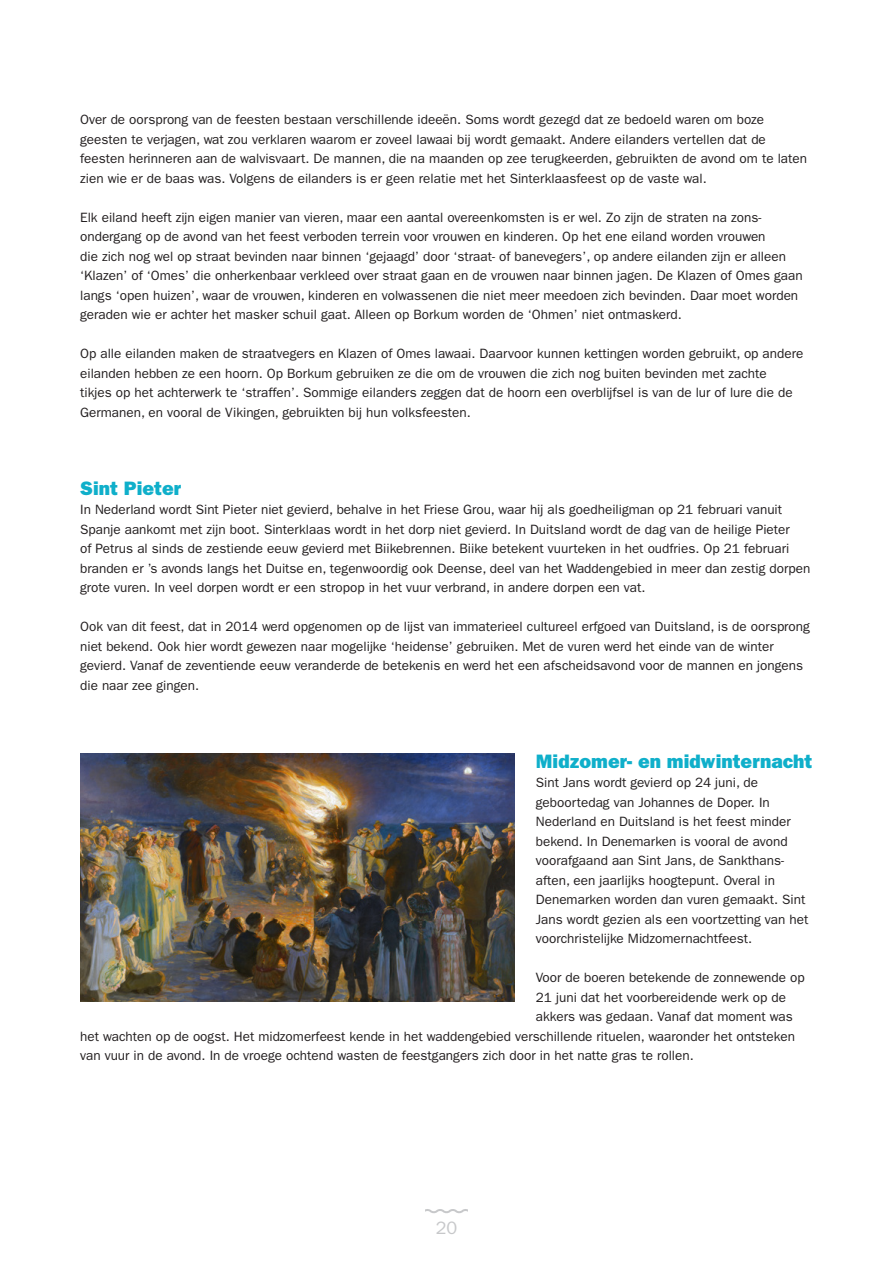
<style>
.page{position:relative;width:893px;height:1263px;background:#fff}
.page>*{position:absolute;margin:0;border:0;box-sizing:border-box;transform-origin:0 0}
.H2_Tussenkop_13{font:19.5px "ITC Franklin Gothic Std Hvy";color:#0fafca}
.t1{font:18px "ITC Franklin Gothic Std";color:#c7c8ca}
.t2{font:13.5px/19.5px "ITC Franklin Gothic Std";color:#231f20}
</style>
<div class="page">
<svg style="left:425px;top:1209px;width:43px;height:5px"></svg>
<img style="left:80px;top:753px;width:435px;height:249px">
<p class="t2" style="left:80px;top:110px;width:728px">Over de oorsprong van de feesten bestaan verschillende ideeën. Soms wordt gezegd dat ze bedoeld waren om boze geesten te verjagen, wat zou verklaren waarom er zoveel lawaai bij wordt gemaakt. Andere eilanders vertellen dat de feesten herinneren aan de walvisvaart. De mannen, die na maanden op zee terugkeerden, gebruikten de avond om te laten zien wie er de baas was. Volgens de eilanders is er geen relatie met het Sinterklaasfeest op de vaste wal.</p>
<p class="t2" style="left:80px;top:207px;width:724px">Elk eiland heeft zijn eigen manier van vieren, maar een aantal overeenkomsten is er wel. Zo zijn de straten na zons&shy;ondergang op de avond van het feest verboden terrein voor vrouwen en kinderen. Op het ene eiland worden vrouwen<br>die zich nog wel op straat bevinden naar binnen ‘gejaagd’ door ‘straat- of banevegers’, op andere eilanden zijn er alleen ‘Klazen’ of ‘Omes’ die onherkenbaar verkleed over straat gaan en de vrouwen naar binnen jagen. De Klazen of Omes gaan langs ‘open huizen’, waar de vrouwen, kinderen en volwassenen die niet meer meedoen zich bevinden. Daar moet worden geraden wie er achter het masker schuil gaat. Alleen op Borkum worden de ‘Ohmen’ niet ontmaskerd.</p>
<p class="t2" style="left:80px;top:344px;width:725px">Op alle eilanden maken de straatvegers en Klazen of Omes lawaai. Daarvoor kunnen kettingen worden gebruikt, op andere eilanden hebben ze een hoorn. Op Borkum gebruiken ze die om de vrouwen die zich nog buiten bevinden met zachte<br>tikjes op het achterwerk te ‘straffen’. Sommige eilanders zeggen dat de hoorn een overblijfsel is van de lur of lure die de Germanen, en vooral de Vikingen, gebruikten bij hun volksfeesten.</p>
<p class="H2_Tussenkop_13" style="left:80px;top:476px;width:103px">Sint Pieter</p>
<p class="t2" style="left:80px;top:500px;width:732px">In Nederland wordt Sint Pieter niet gevierd, behalve in het Friese Grou, waar hij als goedheiligman op 21 februari vanuit Spanje aankomt met zijn boot. Sinterklaas wordt in het dorp niet gevierd. In Duitsland wordt de dag van de heilige Pieter<br>of Petrus al sinds de zestiende eeuw gevierd met Biikebrennen. Biike betekent vuurteken in het oudfries. Op 21 februari branden er ’s avonds langs het Duitse en, tegenwoordig ook Deense, deel van het Waddengebied in meer dan zestig dorpen grote vuren. In veel dorpen wordt er een stropop in het vuur verbrand, in andere dorpen een vat.</p>
<p class="t2" style="left:80px;top:617px;width:731px">Ook van dit feest, dat in 2014 werd opgenomen op de lijst van immaterieel cultureel erfgoed van Duitsland, is de oorsprong niet bekend. Ook hier wordt gewezen naar mogelijke ‘heidense’ gebruiken. Met de vuren werd het einde van de winter gevierd. Vanaf de zeventiende eeuw veranderde de betekenis en werd het een afscheidsavond voor de mannen en jongens die naar zee gingen.</p>
<p class="H2_Tussenkop_13" style="left:536px;top:749px;width:278px">Midzomer- en midwinternacht</p>
<p class="t2" style="left:536px;top:773px;width:274px">Sint Jans wordt gevierd op 24 juni, de geboortedag van Johannes de Doper. In Nederland en Duitsland is het feest minder bekend. In Denemarken is vooral de avond voorafgaand aan Sint Jans, de Sankthans&shy;aften, een jaarlijks hoogtepunt. Overal in Denemarken worden dan vuren gemaakt. Sint Jans wordt gezien als een voortzetting van het voorchristelijke Midzomernachtfeest.</p>
<p class="t2" style="left:536px;top:968px;width:270px">Voor de boeren betekende de zonnewende op</p>
<p class="t2" style="left:536px;top:987px;width:252px">21 juni dat het voorbereidende werk op de</p>
<p class="t2" style="left:536px;top:1007px;width:258px">akkers was gedaan. Vanaf dat moment was</p>
<p class="t2" style="left:80px;top:1026px;width:716px">het wachten op de oogst. Het midzomerfeest kende in het waddengebied verschillende rituelen, waaronder het ontsteken</p>
<p class="t2" style="left:80px;top:1046px;width:615px">van vuur in de avond. In de vroege ochtend wasten de feestgangers zich door in het natte gras te rollen.</p>
<h2 class="t1" style="left:436px;top:1217px;width:23px">20</h2>
</div>
